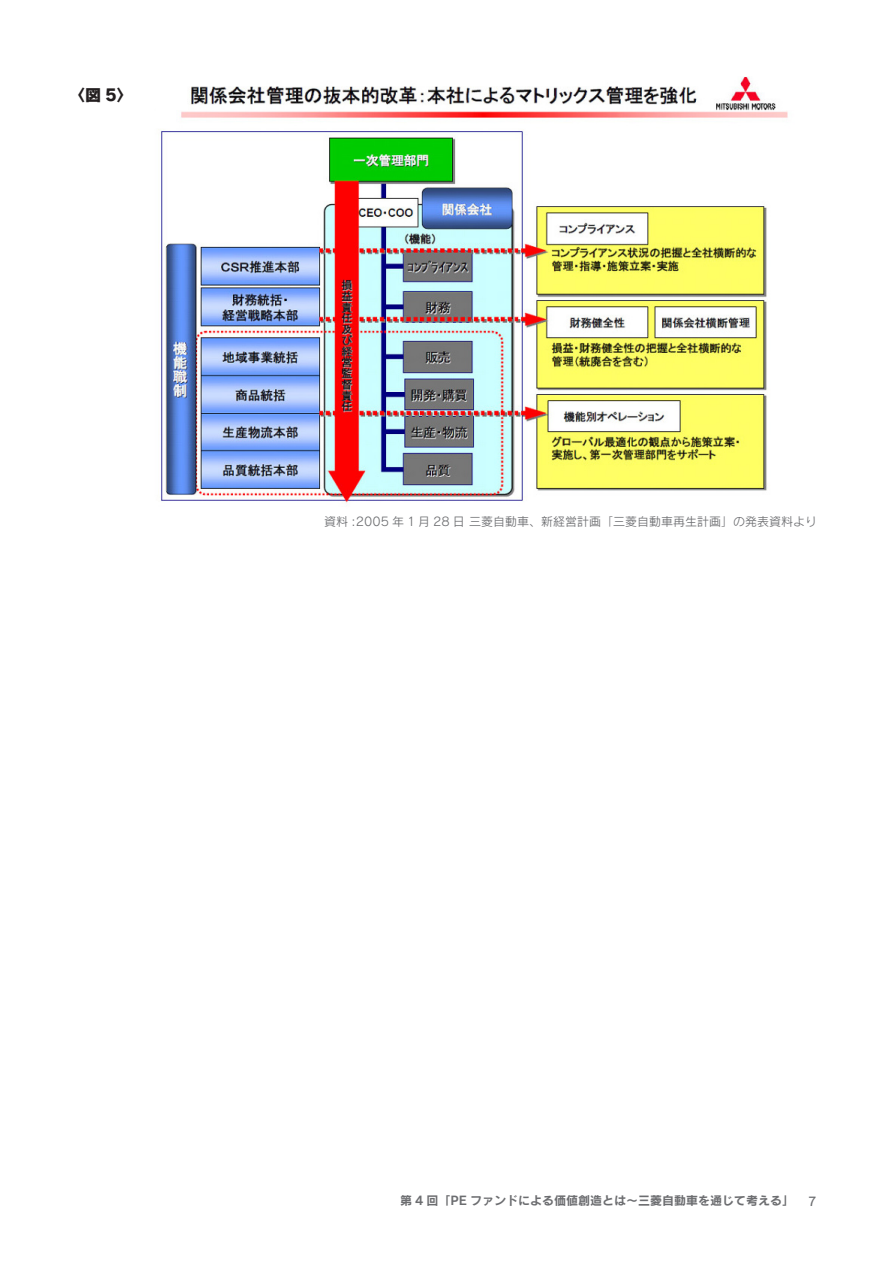
<style>
.page{position:relative;width:893px;height:1263px;background:#fff}
.page>*{position:absolute;margin:0;border:0;box-sizing:border-box;transform-origin:0 0}
.t1{font:16.2px "Rodin CID EB";color:#231f20}
.t2{font:12px "Rodin CID M";color:#6c6d70}
.t3{font:12px "Rodin CID B";color:#6c6d70}
.t4{font:12px "Rodin CID DB";color:#6c6d70}
</style>
<div class="page">
<img style="left:158px;top:77px;width:630px;height:427px">
<div style="left:146px;top:83px;width:41px;height:24px;background:#fff"></div>
<h1 class="t1" style="left:69px;top:83px;width:65px">〈図 5〈</h1>
<p class="t2" style="left:324px;top:514px;width:494px">資料 :2005 年 1 月 28 日三菱自動車、新経営計画「三菱自動車再生計画」の発表資料より</p>
<p class="t3" style="left:400px;top:1193px;width:395px">第 4 回「PE ファンドによる価値創造とは～三菱自動車を通じて考える「</p>
<p class="t4" style="left:808px;top:1193px;width:10px">7</p>
</div>
